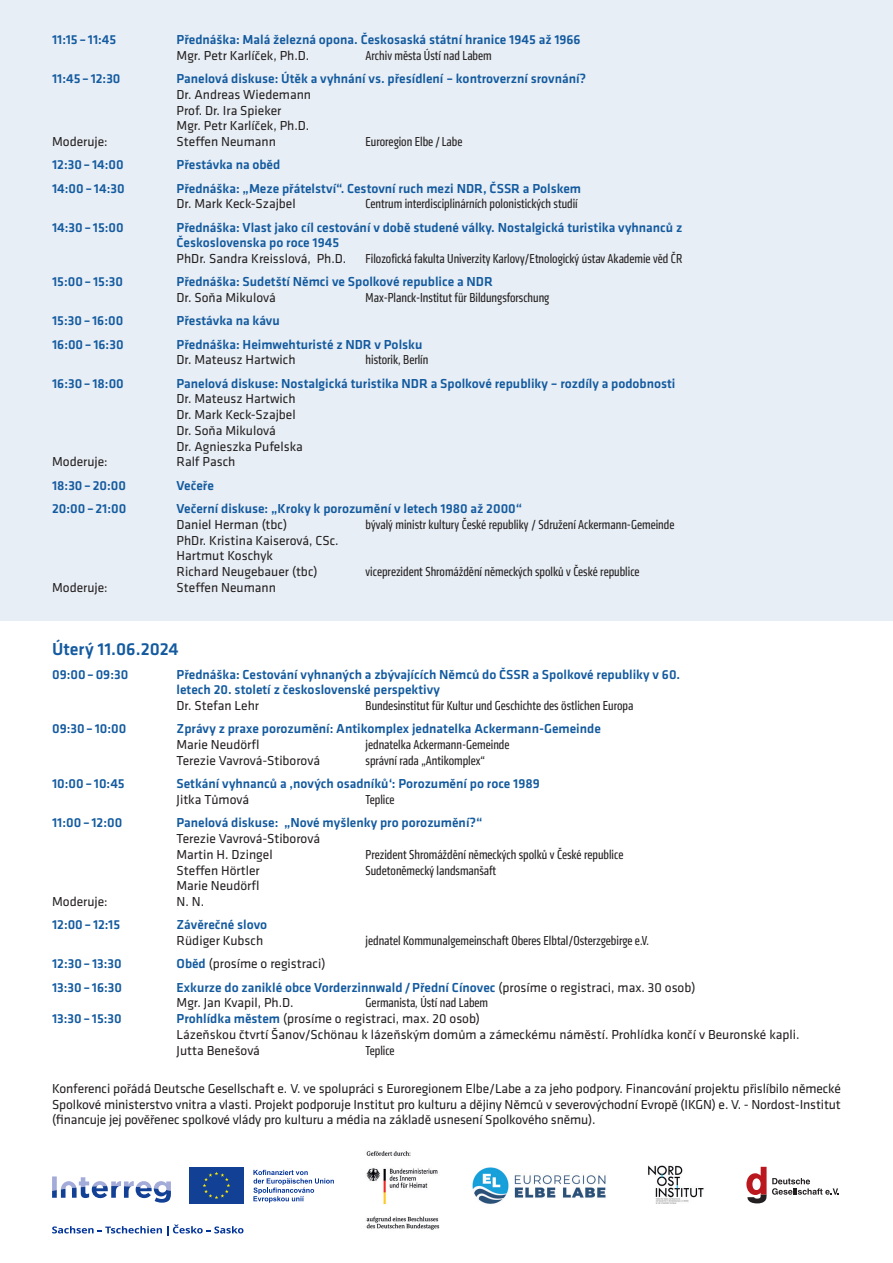
<style>
.page{position:relative;width:893px;height:1263px;background:#fff}
.page>*{position:absolute;margin:0;border:0;box-sizing:border-box;transform-origin:0 0}
.t1{font:500 18px "Klavika";color:#135a9f}
.t2{font:13.5px/15.8px "Klavika";color:#231f20}
.t3{font:500 13.5px/15.8px "Klavika";color:#135a9f}
.t4{font:condensed 13.5px "Klavika";color:#231f20}
.s1{font-weight:500;color:#135a9f}
</style>
<div class="page">
<div style="left:0;top:0;width:893px;height:621px;background:#e7eef5"></div>
<svg style="left:253px;top:1170px;width:81px;height:33px"></svg>
<svg style="left:52px;top:1224px;width:191px;height:11px"></svg>
<svg style="left:52px;top:1176px;width:119px;height:27px"></svg>
<div style="left:189px;top:1167px;width:55px;height:37px;background:#124094"></div>
<svg style="left:203px;top:1172px;width:27px;height:27px"></svg>
<svg style="left:746px;top:1167px;width:93px;height:36px"></svg>
<img style="left:472px;top:1167px;width:134px;height:37px">
<img style="left:648px;top:1166px;width:56px;height:37px">
<img style="left:366px;top:1151px;width:74px;height:79px">
<p class="t3" style="left:52px;top:31px;width:66px">11:15–11:45</p>
<p class="t3" style="left:177px;top:31px;width:406px">Přednáška: Malá železná opona. Českosaská státní hranice 1945 až 1966</p>
<p class="t2" style="left:177px;top:47px;width:134px">Mgr. Petr Karlíček, Ph.D.</p>
<p class="t4" style="left:366px;top:48px;width:128px">Archiv města Ústí nad Labem</p>
<p class="t3" style="left:52px;top:70px;width:70px">11:45– 12:30</p>
<p class="t3" style="left:177px;top:70px;width:411px">Panelová diskuse: Útěk a vyhnání vs. přesídlení – kontroverzní srovnání?</p>
<p class="t2" style="left:177px;top:86px;width:136px">Dr. Andreas Wiedemann<br>Prof. Dr. Ira Spieker<br>Mgr. Petr Karlíček, Ph.D.</p>
<p class="t2" style="left:52px;top:133px;width:57px">Moderuje:</p>
<p class="t2" style="left:177px;top:133px;width:101px">Steffen Neumann</p>
<p class="t4" style="left:366px;top:134px;width:98px">Euroregion Elbe/Labe</p>
<p class="t3" style="left:52px;top:157px;width:73px">12:30–14:00</p>
<p class="t3" style="left:177px;top:157px;width:105px">Přestávka na oběd</p>
<p class="t3" style="left:52px;top:180px;width:74px">14:00–14:30</p>
<p class="t3" style="left:177px;top:180px;width:406px">Přednáška: „Meze přátelství“. Cestovní ruch mezi NDR, ČSSR a Polskem</p>
<p class="t2" style="left:177px;top:196px;width:121px">Dr. Mark Keck-Szajbel</p>
<p class="t4" style="left:366px;top:196px;width:214px">Centrum interdisciplinárních polonistických studií</p>
<p class="t3" style="left:52px;top:219px;width:73px">14:30–15:00</p>
<p class="t3" style="left:177px;top:219px;width:507px">Přednáška: Vlast jako cíl cestování v době studené války. Nostalgická turistika vyhnanců z<br>Československa po roce 1945</p>
<p class="t2" style="left:177px;top:250px;width:171px">PhDr. Sandra Kreisslová, Ph.D.</p>
<p class="t4" style="left:366px;top:251px;width:318px">Filozofická fakulta Univerzity Karlovy/Etnologický ústav Akademie věd ČR</p>
<p class="t3" style="left:52px;top:274px;width:72px">15:00–15:30</p>
<p class="t3" style="left:177px;top:274px;width:318px">Přednáška: Sudetští Němci ve Spolkové republice a NDR</p>
<p class="t2" style="left:177px;top:289px;width:101px">Dr. Soňa Mikulová</p>
<p class="t4" style="left:366px;top:290px;width:185px">Max-Planck-Institut für Bildungsforschung</p>
<p class="t3" style="left:52px;top:313px;width:73px">15:30–16:00</p>
<p class="t3" style="left:177px;top:313px;width:105px">Přestávka na kávu</p>
<p class="t3" style="left:52px;top:336px;width:73px">16:00–16:30</p>
<p class="t3" style="left:177px;top:336px;width:247px">Přednáška: Heimwehturisté z NDR v Polsku</p>
<p class="t2" style="left:177px;top:352px;width:120px">Dr. Mateusz Hartwich</p>
<p class="t4" style="left:366px;top:352px;width:64px">historik, Berlín</p>
<p class="t3" style="left:52px;top:375px;width:73px">16:30–18:00</p>
<p class="t3" style="left:177px;top:375px;width:500px">Panelová diskuse: Nostalgická turistika NDR a Spolkové republiky – rozdíly a podobnosti</p>
<p class="t2" style="left:177px;top:391px;width:128px">Dr. Mateusz Hartwich<br>Dr. Mark Keck-Szajbel<br>Dr. Soňa Mikulová<br>Dr. Agnieszka Pufelska</p>
<p class="t2" style="left:52px;top:454px;width:57px">Moderuje:</p>
<p class="t2" style="left:177px;top:454px;width:60px">Ralf Pasch</p>
<p class="t3" style="left:52px;top:477px;width:75px">18:30–20:00</p>
<p class="t3" style="left:177px;top:477px;width:39px">Večeře</p>
<p class="t3" style="left:52px;top:500px;width:76px">20:00–21:00</p>
<p class="t3" style="left:177px;top:500px;width:347px">Večerní diskuse: „Kroky k porozumění v letech 1980 až 2000“</p>
<p class="t2" style="left:177px;top:516px;width:112px">Daniel Herman (tbc)</p>
<p class="t4" style="left:366px;top:516px;width:310px">bývalý ministr kultury České republiky / Sdružení Ackermann-Gemeinde</p>
<p class="t2" style="left:177px;top:532px;width:164px">PhDr. Kristina Kaiserová, CSc.<br>Hartmut Koschyk<br>Richard Neugebauer (tbc)</p>
<p class="t4" style="left:366px;top:564px;width:275px">viceprezident Shromáždění německých spolků v České republice</p>
<p class="t2" style="left:52px;top:579px;width:57px">Moderuje:</p>
<p class="t2" style="left:177px;top:579px;width:101px">Steffen Neumann</p>
<h1 class="t1" style="left:52px;top:637px;width:128px">Úterý 11.06.2024</h1>
<p class="t3" style="left:52px;top:666px;width:78px">09:00–09:30</p>
<p class="t3" style="left:177px;top:666px;width:505px">Přednáška: Cestování vyhnaných a zbývajících Němců do ČSSR a Spolkové republiky v 60. letech 20. století z československé perspektivy</p>
<p class="t2" style="left:177px;top:697px;width:84px">Dr. Stefan Lehr</p>
<p class="t4" style="left:366px;top:698px;width:269px">Bundesinstitut für Kultur und Geschichte des östlichen Europa</p>
<p class="t3" style="left:52px;top:721px;width:76px">09:30–10:00</p>
<p class="t3" style="left:177px;top:721px;width:426px">Zprávy z praxe porozumění: Antikomplex jednatelka Ackermann-Gemeinde</p>
<p class="t2" style="left:177px;top:736px;width:84px">Marie Neudörfl</p>
<p class="t4" style="left:366px;top:737px;width:145px">jednatelka Ackermann-Gemeinde</p>
<p class="t2" style="left:177px;top:752px;width:145px">Terezie Vavrová-Stiborová</p>
<p class="t4" style="left:366px;top:753px;width:121px">správní rada „Antikomplex“</p>
<p class="t3" style="left:52px;top:775px;width:74px">10:00–10:45</p>
<p class="t3" style="left:177px;top:775px;width:365px">Setkání vyhnanců a ‚nových osadníků‘: Porozumění po roce 1989</p>
<p class="t2" style="left:177px;top:791px;width:74px">Jitka Tůmová</p>
<p class="t4" style="left:366px;top:792px;width:31px">Teplice</p>
<p class="t3" style="left:52px;top:814px;width:72px">11:00– 12:00</p>
<p class="t3" style="left:177px;top:814px;width:307px">Panelová diskuse: „Nové myšlenky pro porozumění?“</p>
<p class="t2" style="left:177px;top:830px;width:145px">Terezie Vavrová-Stiborová<br>Martin H. Dzingel</p>
<p class="t4" style="left:366px;top:846px;width:259px">Prezident Shromáždění německých spolků v České republice</p>
<p class="t2" style="left:177px;top:862px;width:85px">Steffen Hörtler</p>
<p class="t4" style="left:366px;top:862px;width:132px">Sudetoněmecký landsmanšaft</p>
<p class="t2" style="left:177px;top:877px;width:84px">Marie Neudörfl</p>
<p class="t2" style="left:52px;top:893px;width:57px">Moderuje:</p>
<p class="t2" style="left:177px;top:893px;width:29px">N. N.</p>
<p class="t3" style="left:52px;top:916px;width:70px">12:00–12:15</p>
<p class="t3" style="left:177px;top:916px;width:92px">Závěrečné slovo</p>
<p class="t2" style="left:177px;top:932px;width:88px">Rüdiger Kubsch</p>
<p class="t4" style="left:366px;top:933px;width:285px">jednatel Kommunalgemeinschaft Oberes Elbtal/Osterzgebirge e.V.</p>
<p class="t3" style="left:52px;top:955px;width:71px">12:30–13:30</p>
<p class="t2" style="left:177px;top:955px;width:150px"><span class="s1">Oběd</span> (prosíme o registraci)</p>
<p class="t3" style="left:52px;top:979px;width:72px">13:30–16:30</p>
<p class="t2" style="left:177px;top:979px;width:520px"><span class="s1">Exkurze do zaniklé obce Vorderzinnwald/Přední Cínovec</span> (prosíme o registraci, max. 30 osob)<br>Mgr. Jan Kvapil, Ph.D.</p>
<p class="t4" style="left:366px;top:995px;width:124px">Germanista, Ústí nad Labem</p>
<p class="t3" style="left:52px;top:1010px;width:71px">13:30–15:30</p>
<p class="t2" style="left:177px;top:1010px;width:624px"><span class="s1">Prohlídka městem</span> (prosíme o registraci, max. 20 osob)<br>Lázeňskou čtvrtí Šanov/Schönau k lázeňským domům a zámeckému náměstí. Prohlídka končí v Beuronské kapli.<br>Jutta Benešová</p>
<p class="t4" style="left:366px;top:1042px;width:31px">Teplice</p>
<p class="t2" style="left:52px;top:1080px;width:790px;text-align:justify">Konferenci pořádá Deutsche Gesellschaft e. V. ve spolupráci s Euroregionem Elbe/Labe a za jeho podpory. Financování projektu přislíbilo německé Spolkové ministerstvo vnitra a vlasti. Projekt podporuje Institut pro kulturu a dějiny Němců v severovýchodní Evropě (IKGN) e. V. - Nordost-Institut (financuje jej pověřenec spolkové vlády pro kulturu a média na základě usnesení Spolkového sněmu).</p>
</div>
